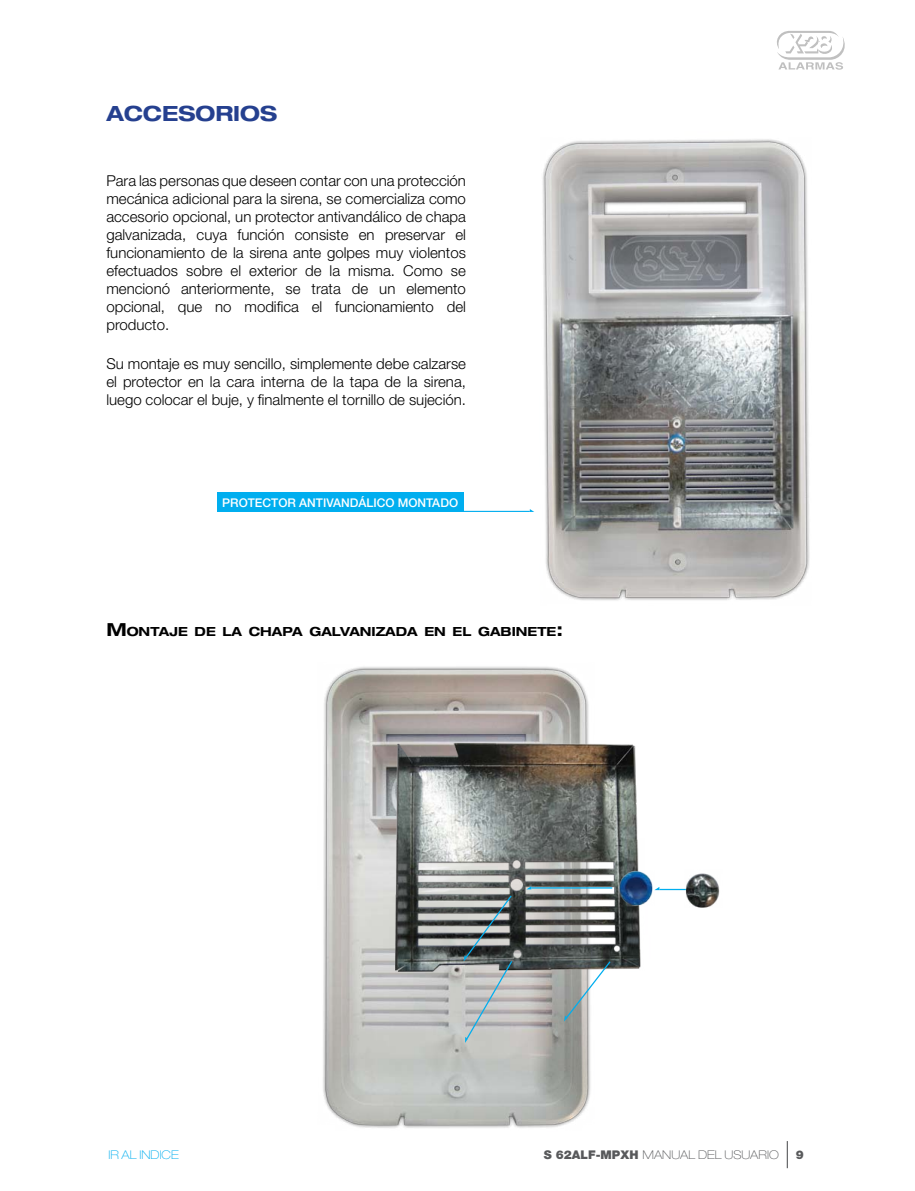
<style>
.page{position:relative;width:915px;height:1191px;background:#fff}
.page>*{position:absolute;margin:0;border:0;box-sizing:border-box;transform-origin:0 0}
.t1{font:700 expanded 21px "Helvetica Neue LT Std";color:#25408f}
.t2{font:300 15px/18px "Helvetica Neue LT Std";color:#000;text-align:justify}
.t3{font:700 expanded 12.6px "Helvetica Neue LT Std";color:#000}
.t4{font:500 12px "Helvetica Neue LT Std";color:#fff}
.t5{font:100 expanded 12px "Helvetica Neue LT Std";color:#58595b}
.t6{font:100 expanded 12px "Helvetica Neue LT Std";color:#00aeef}
.t7{font:900 12px "Helvetica Neue LT Std";color:#58595b}
.s1{font-size:18px}
.s2{font-weight:900;font-stretch:normal}
</style>
<div class="page">
<svg style="left:786px;top:1141px;width:1px;height:27px"></svg>
<svg style="left:777px;top:31px;width:67px;height:39px"></svg>
<img style="left:323px;top:666px;width:268px;height:462px">
<img style="left:386px;top:731px;width:255px;height:248px">
<svg style="left:564px;top:960px;width:47px;height:61px"></svg>
<svg style="left:463px;top:894px;width:50px;height:149px;background:#969b9c"></svg>
<hr style="left:659px;top:889px;width:30px;height:1px;background:#00aeef">
<hr style="left:531px;top:887px;width:81px;height:1px;background:#00aeef">
<svg style="left:526px;top:886px;width:5px;height:3px"></svg>
<img style="left:618px;top:870px;width:35px;height:36px">
<img style="left:684px;top:873px;width:36px;height:34px">
<img style="left:528px;top:139px;width:282px;height:462px">
<div style="left:217px;top:493px;width:246px;height:19px;background:#00aeef"></div>
<hr style="left:370px;top:511px;width:159px;height:1px;background:#00aeef">
<svg style="left:529px;top:509px;width:5px;height:3px"></svg>
<h1 class="t1" style="left:106px;top:101px;width:172px">ACCESORIOS</h1>
<p class="t2" style="left:106px;top:171px;width:361px">Para las personas que deseen contar con una protección mecánica adicional para la sirena, se comercializa como accesorio opcional, un protector antivandálico de chapa galvanizada, cuya función consiste en preservar el funcionamiento de la sirena ante golpes muy violentos efectuados sobre el exterior de la misma. Como se mencionó anteriormente, se trata de un elemento opcional, que no modifica el funcionamiento del producto.</p>
<p class="t2" style="left:106px;top:354px;width:361px">Su montaje es muy sencillo, simplemente debe calzarse el protector en la cara interna de la tapa de la sirena, luego colocar el buje, y finalmente el tornillo de sujeción.</p>
<p class="t4" style="left:222px;top:495px;width:237px">PROTECTOR ANTIVANDáLICO MONTADO</p>
<p class="t3" style="left:106px;top:623px;width:458px"><span class="s1">M</span> ONTAJE DE LA CHAPA GALVANIZADA EN EL GABI NETE<span class="s1">:</span></p>
<p class="t6" style="left:108px;top:1147px;width:72px">IR AL INDICE</p>
<p class="t5" style="left:543px;top:1147px;width:236px"><span class="s2">S 62ALF-MPXH</span> MANUAL DEL USUARIO</p>
<p class="t7" style="left:795px;top:1147px;width:10px">9</p>
</div>
